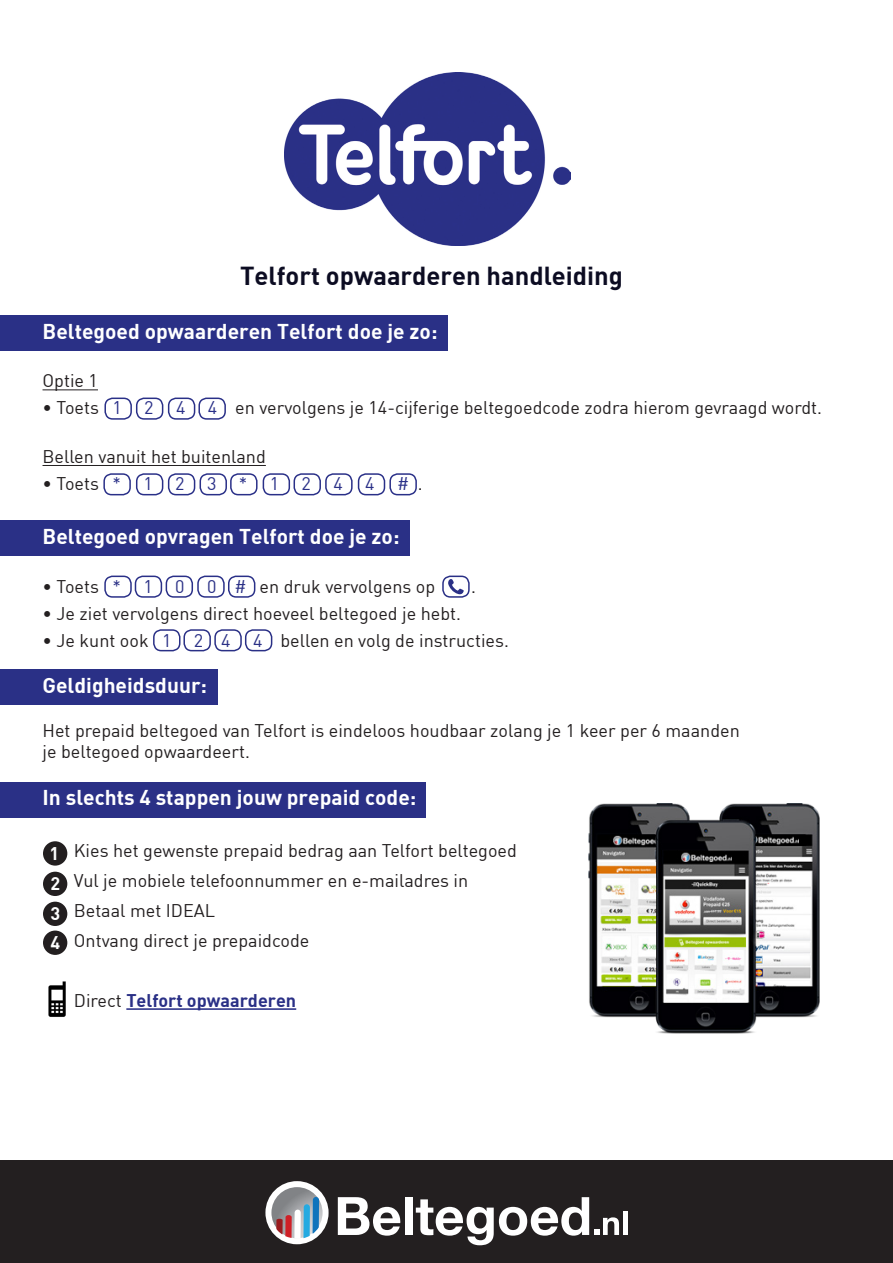
<style>
.page{position:relative;width:893px;height:1263px;background:#fff}
.page>*{position:absolute;margin:0;border:0;box-sizing:border-box;transform-origin:0 0}
.t1{font:25.5px "DIN Bold";color:#0c0c22}
.t2{font:21px "DIN Bold";color:#fff}
.t3{font:18px "DIN";color:#231f20}
.t4{font:18px "DIN Bold";color:#2a3086}
.t5{font:18px "DIN";color:#2a3088}
.t6{font:18px "DIN Bold";color:#fff}
.s1{color:#2a3088}
.s2{color:#231f20}
.s3{color:#2a3086}
.s4{font-family:"DIN";color:#231f20}
</style>
<div class="page">
<div style="left:0;top:782px;width:426px;height:36px;background:#2a3086"></div>
<div style="left:0;top:669px;width:218px;height:36px;background:#2a3086"></div>
<div style="left:0;top:315px;width:447px;height:36px;background:#2a3086"></div>
<div style="left:0;top:520px;width:409px;height:36px;background:#2a3086"></div>
<hr style="left:43px;top:389px;width:55px;height:1px;background:#231f20">
<hr style="left:43px;top:465px;width:223px;height:1px;background:#231f20">
<hr style="left:126px;top:1008px;width:170px;height:2px;background:#2a3086">
<div style="left:43px;top:841px;width:24px;height:25px;background:#231f20;border-radius:50%"></div>
<div style="left:43px;top:872px;width:24px;height:24px;background:#231f20;border-radius:50%"></div>
<div style="left:43px;top:902px;width:24px;height:24px;background:#231f20;border-radius:50%"></div>
<div style="left:43px;top:930px;width:24px;height:25px;background:#231f20;border-radius:50%"></div>
<img style="left:48px;top:981px;width:18px;height:36px">
<div style="left:104px;top:398px;width:28px;height:22px;border:2px solid #2a3088;border-radius:8px"></div>
<div style="left:136px;top:398px;width:27px;height:22px;border:2px solid #2a3088;border-radius:8px"></div>
<div style="left:168px;top:398px;width:27px;height:22px;border:2px solid #2a3088;border-radius:8px"></div>
<div style="left:198px;top:398px;width:28px;height:22px;border:2px solid #2a3088;border-radius:8px"></div>
<div style="left:103px;top:473px;width:28px;height:22px;border:2px solid #2a3088;border-radius:8px"></div>
<div style="left:136px;top:473px;width:27px;height:22px;border:2px solid #2a3088;border-radius:8px"></div>
<div style="left:168px;top:473px;width:27px;height:22px;border:2px solid #2a3088;border-radius:8px"></div>
<div style="left:200px;top:473px;width:27px;height:22px;border:2px solid #2a3088;border-radius:8px"></div>
<div style="left:104px;top:576px;width:28px;height:22px;border:2px solid #2a3088;border-radius:8px"></div>
<div style="left:135px;top:576px;width:27px;height:22px;border:2px solid #2a3088;border-radius:8px"></div>
<div style="left:166px;top:576px;width:27px;height:22px;border:2px solid #2a3088;border-radius:8px"></div>
<div style="left:197px;top:576px;width:28px;height:22px;border:2px solid #2a3088;border-radius:8px"></div>
<div style="left:442px;top:576px;width:28px;height:22px;border:2px solid #2a3086;border-radius:8px"></div>
<svg style="left:448px;top:578px;width:16px;height:16px"></svg>
<div style="left:0;top:1160px;width:893px;height:96px;background:#231f20"></div>
<div style="left:0;top:1172px;width:893px;height:91px;background:#231f20"></div>
<svg style="left:265px;top:1184px;width:363px;height:61px"></svg>
<hr style="left:623px;top:1211px;width:4px;height:24px;background:#fff">
<img style="left:588px;top:803px;width:232px;height:230px">
<div style="left:230px;top:473px;width:28px;height:22px;border:2px solid #2a3088;border-radius:8px"></div>
<div style="left:263px;top:473px;width:27px;height:22px;border:2px solid #2a3088;border-radius:8px"></div>
<div style="left:294px;top:473px;width:27px;height:22px;border:2px solid #2a3088;border-radius:8px"></div>
<div style="left:325px;top:473px;width:28px;height:22px;border:2px solid #2a3088;border-radius:8px"></div>
<div style="left:358px;top:473px;width:27px;height:22px;border:2px solid #2a3088;border-radius:8px"></div>
<div style="left:389px;top:473px;width:28px;height:22px;border:2px solid #2a3088;border-radius:8px"></div>
<div style="left:228px;top:576px;width:27px;height:22px;border:2px solid #2a3088;border-radius:8px"></div>
<div style="left:153px;top:629px;width:27px;height:22px;border:2px solid #2a3086;border-radius:8px"></div>
<div style="left:183px;top:629px;width:28px;height:22px;border:2px solid #2a3086;border-radius:8px"></div>
<div style="left:214px;top:629px;width:28px;height:22px;border:2px solid #2a3086;border-radius:8px"></div>
<div style="left:245px;top:629px;width:27px;height:22px;border:2px solid #2a3086;border-radius:8px"></div>
<img style="left:284px;top:72px;width:287px;height:174px">
<p class="t1" style="left:240px;top:259px;width:384px">Telfort opwaarderen handleiding</p>
<p class="t2" style="left:43px;top:317px;width:396px">Beltegoed opwaarderen Telfort doe je zo:</p>
<p class="t3" style="left:43px;top:370px;width:57px">Optie 1</p>
<p class="t3" style="left:43px;top:397px;width:781px">• Toets <span class="s1">1 2 4 4</span> en vervolgens je 14-cijferige beltegoedcode zodra hierom gevraagd wordt.</p>
<p class="t3" style="left:43px;top:445px;width:225px">Bellen vanuit het buitenland</p>
<p class="t5" style="left:43px;top:472px;width:382px"><span class="s2">• Toets</span> * 1 2 3 * 1 2 4 4 # <span class="s2">.</span></p>
<p class="t2" style="left:43px;top:523px;width:359px">Beltegoed opvragen Telfort doe je zo:</p>
<p class="t3" style="left:43px;top:575px;width:394px">• Toets <span class="s3">* 1 0 0 #</span> en druk vervolgens op</p>
<p class="t3" style="left:471px;top:575px;width:6px">.</p>
<p class="t3" style="left:43px;top:602px;width:420px">• Je ziet vervolgens direct hoeveel beltegoed je hebt.</p>
<p class="t3" style="left:43px;top:629px;width:468px">• Je kunt ook <span class="s3">1 2 4 4</span> bellen en volg de instructies.</p>
<p class="t2" style="left:43px;top:672px;width:166px">Geldigheidsduur:</p>
<p class="t3" style="left:43px;top:719px;width:699px">Het prepaid beltegoed van Telfort is eindeloos houdbaar zolang je 1 keer per 6 maanden</p>
<p class="t3" style="left:43px;top:740px;width:209px">je beltegoed opwaardeert.</p>
<p class="t2" style="left:43px;top:784px;width:375px">In slechts 4 stappen jouw prepaid code:</p>
<p class="t3" style="left:74px;top:839px;width:444px">Kies het gewenste prepaid bedrag aan Telfort beltegoed</p>
<p class="t3" style="left:74px;top:869px;width:396px">Vul je mobiele telefoonnummer en e-mailadres in</p>
<p class="t3" style="left:74px;top:899px;width:143px">Betaal met IDEAL</p>
<p class="t3" style="left:74px;top:929px;width:237px">Ontvang direct je prepaidcode</p>
<p class="t6" style="left:50px;top:841px;width:11px">1</p>
<p class="t6" style="left:50px;top:872px;width:11px">2</p>
<p class="t6" style="left:50px;top:902px;width:11px">3</p>
<p class="t6" style="left:50px;top:931px;width:11px">4</p>
<p class="t4" style="left:74px;top:988px;width:224px"><span class="s4">Direct</span> Telfort opwaarderen</p>
</div>
